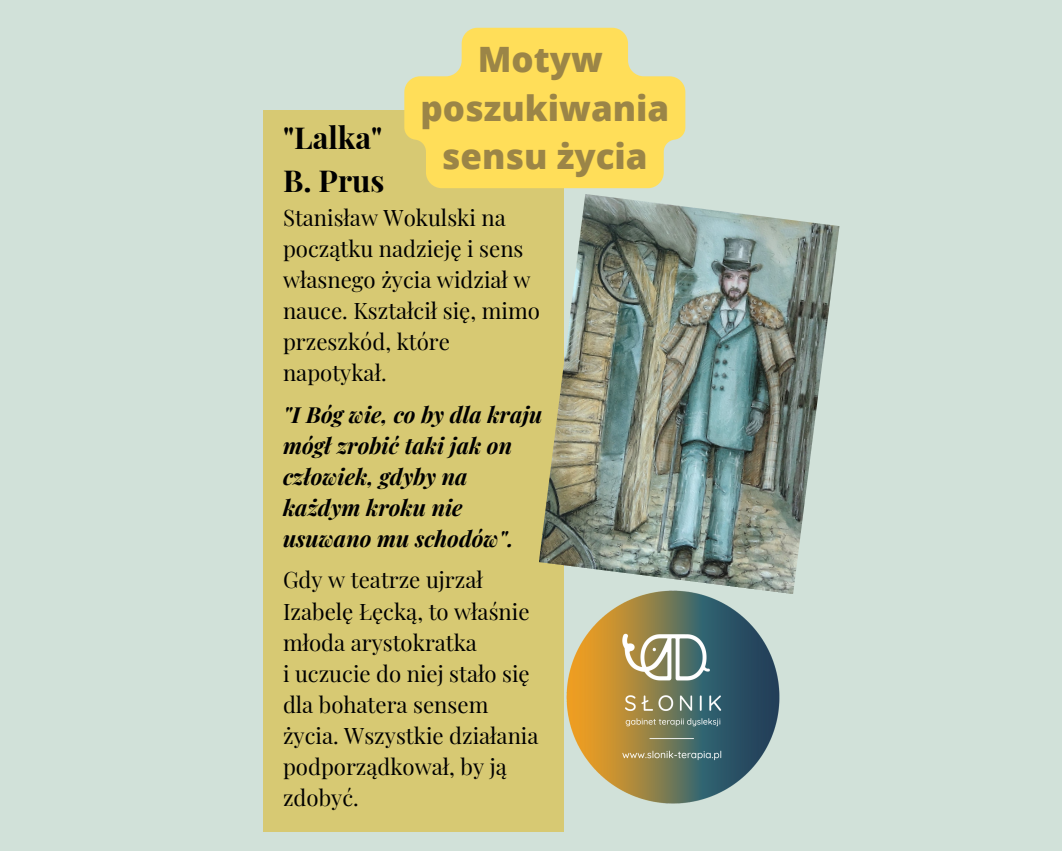
<style>
.page{position:relative;width:1062px;height:851px;background:#fff}
.page>*{position:absolute;margin:0;border:0;box-sizing:border-box;transform-origin:0 0}
.t1{font:800 34.95px/48.6px "Open Sans";color:#9b8547;text-align:center}
.t2{font:700 30.3px "Playfair Display";color:#000}
.t3{font:22.2px/31px "Playfair Display";color:#000}
.t4{font:italic 700 22.2px/31px "Playfair Display";color:#000}
</style>
<div class="page">
<div style="left:0;top:0;width:1062px;height:850px;background:#d1e1d9"></div>
<img style="left:511px;top:594px;width:269px;height:238px">
<div style="left:264px;top:111px;width:300px;height:720px;background:#d7c973"></div>
<img style="left:539px;top:194px;width:301px;height:400px">
<svg style="left:404px;top:28px;width:281px;height:160px;fill:#ffde59"></svg>
<p class="t1" style="left:478px;top:34px;width:127px">Motyw</p>
<p class="t1" style="left:420px;top:83px;width:250px">poszukiwania sensu życia</p>
<p class="t2" style="left:283px;top:116px;width:101px">"Lalka"</p>
<p class="t2" style="left:283px;top:159px;width:103px">B. Prus</p>
<p class="t3" style="left:283px;top:201px;width:258px">Stanisław Wokulski na początku nadzieję i sens własnego życia widział w nauce. Kształcił się, mimo przeszkód, które napotykał.</p>
<p class="t4" style="left:283px;top:398px;width:261px">"I Bóg wie, co by dla kraju mógł zrobić taki jak on człowiek, gdyby na każdym kroku nie usuwano mu schodów".</p>
<p class="t3" style="left:283px;top:563px;width:248px">Gdy w teatrze ujrzał<br>Izabelę Łęcką, to właśnie młoda arystokratka</p>
<p class="t3" style="left:283px;top:656px;width:257px">i uczucie do niej stało się dla bohatera sensem życia. Wszystkie działania podporządkował, by ją zdobyć.</p>
</div>
